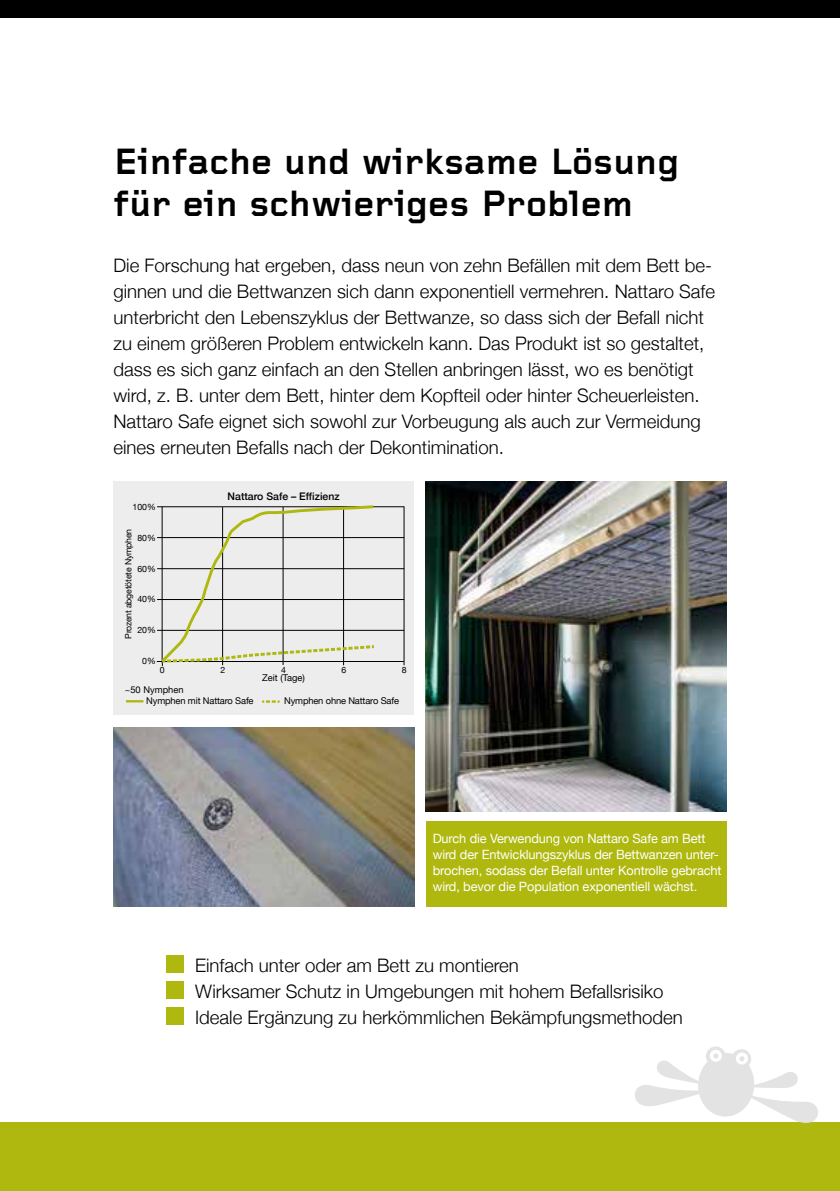
<style>
.page{position:relative;width:840px;height:1191px;background:#fff}
.page>*{position:absolute;margin:0;border:0;box-sizing:border-box;transform-origin:0 0}
.t1{font:700 38px/42px "Foundry Gridnik";color:#000}
.t2{font:300 18.6px/26px "Helvetica Neue";color:#000}
.t3{font:12.8px/16px "Helvetica Neue";letter-spacing:-.01em;color:#fff}
.t4{font:500 10.4px "Helvetica Neue";color:#000}
.t5{font:9.4px/11.2px "Helvetica Neue";letter-spacing:-.015em;color:#000}
.t6{font:8.8px "Helvetica Neue";letter-spacing:-.02em;color:#000}
</style>
<div class="page">
<div style="left:113px;top:481px;width:301px;height:234px;background:#ededed"></div>
<div style="left:0;top:1123px;width:839px;height:68px;background:#afb80f"></div>
<div style="left:0;top:0;width:839px;height:17px;background:#000"></div>
<div style="left:167px;top:955px;width:17px;height:17px;background:#afb80f"></div>
<div style="left:167px;top:981px;width:17px;height:17px;background:#afb80f"></div>
<div style="left:167px;top:1007px;width:17px;height:17px;background:#afb80f"></div>
<img style="left:425px;top:481px;width:301px;height:330px">
<img style="left:113px;top:728px;width:301px;height:178px">
<svg style="left:634px;top:1046px;width:184px;height:77px"></svg>
<div style="left:425px;top:821px;width:301px;height:85px;background:#afb80f"></div>
<svg style="left:156px;top:505px;width:248px;height:161px"></svg>
<svg style="left:126px;top:700px;width:17px;height:2px"></svg>
<svg style="left:262px;top:700px;width:17px;height:2px"></svg>
<h1 class="t1" style="left:113px;top:142px;width:567px">Einfache und wirksame Lösung für ein schwieriges Problem</h1>
<p class="t2" style="left:113px;top:251px;width:602px">Die Forschung hat ergeben, dass neun von zehn Befällen mit dem Bett be&shy;ginnen und die Bettwanzen sich dann exponentiell vermehren. Nattaro Safe unterbricht den Lebenszyklus der Bettwanze, so dass sich der Befall nicht zu einem größeren Problem entwickeln kann. Das Produkt ist so gestaltet, dass es sich ganz einfach an den Stellen anbringen lässt, wo es benötigt wird, z. B. unter dem Bett, hinter dem Kopfteil oder hinter Scheuerleisten.<br>Nattaro Safe eignet sich sowohl zur Vorbeugung als auch zur Vermeidung eines erneuten Befalls nach der Dekontimination.</p>
<p class="t6" style="left:132px;top:501px;width:25px">100%</p>
<p class="t6" style="left:122px;top:639px;width:112px;rotate:-90deg">Prozent abgetötete Nymphen</p>
<p class="t6" style="left:137px;top:531px;width:20px">80%</p>
<p class="t6" style="left:137px;top:563px;width:20px">60%</p>
<p class="t6" style="left:137px;top:593px;width:20px">40%</p>
<p class="t6" style="left:137px;top:623px;width:20px">20%</p>
<p class="t6" style="left:142px;top:655px;width:15px">0%</p>
<p class="t4" style="left:227px;top:487px;width:113px">Nattaro Safe – Effizienz</p>
<p class="t6" style="left:160px;top:663px;width:6px">0</p>
<p class="t6" style="left:220px;top:663px;width:6px">2</p>
<p class="t6" style="left:281px;top:663px;width:6px">4</p>
<p class="t5" style="left:262px;top:673px;width:44px">Zeit (Tage)</p>
<p class="t6" style="left:341px;top:663px;width:6px">6</p>
<p class="t6" style="left:401px;top:663px;width:6px">8</p>
<p class="t5" style="left:146px;top:684px;width:109px;text-indent:-21px">~50 Nymphen<br>Nymphen mit Nattaro Safe</p>
<p class="t5" style="left:284px;top:695px;width:116px">Nymphen ohne Nattaro Safe</p>
<p class="t3" style="left:432px;top:831px;width:290px">Durch die Verwendung von Nattaro Safe am Bett wird der Entwicklungszyklus der Bettwanzen unter&shy;brochen, sodass der Befall unter Kontrolle gebracht wird, bevor die Population exponentiell wächst.</p>
<p class="t2" style="left:195px;top:951px;width:489px">Einfach unter oder am Bett zu montieren<br>Wirksamer Schutz in Umgebungen mit hohem Befallsrisiko<br>Ideale Ergänzung zu herkömmlichen Bekämpfungsmethoden</p>
</div>
